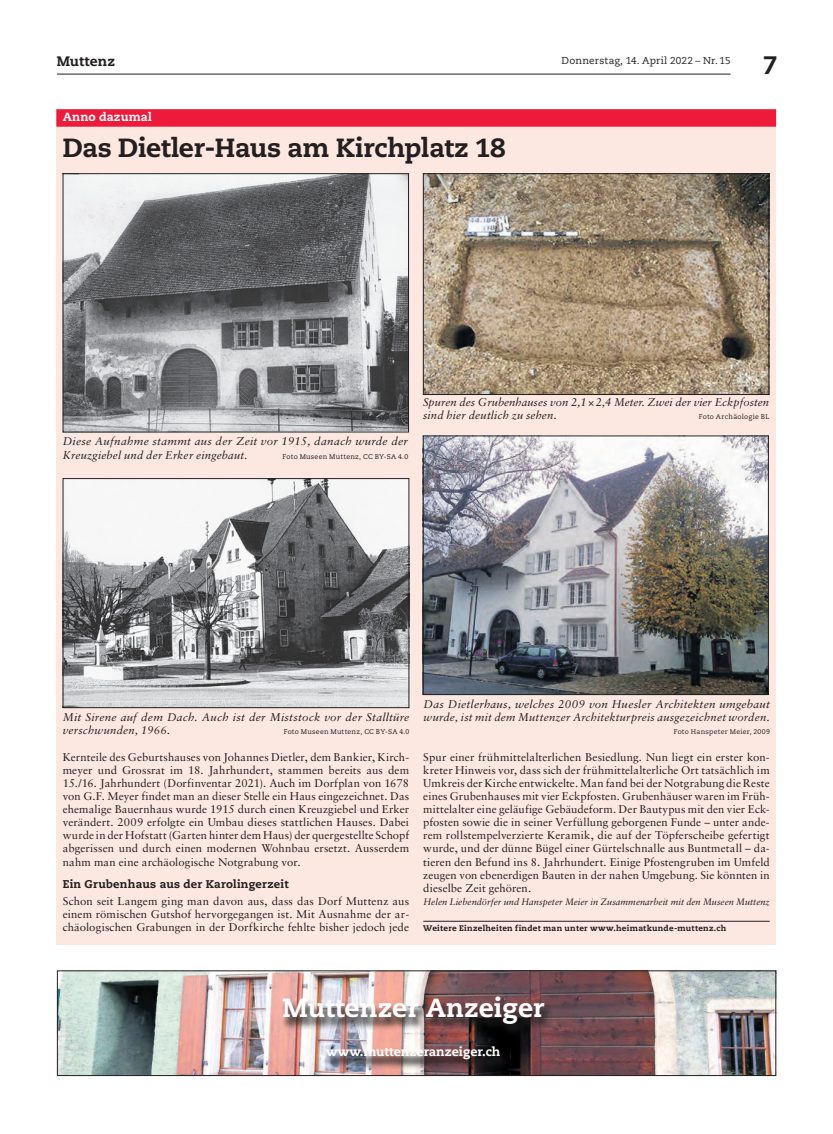
<style>
.page{position:relative;width:833px;height:1134px;background:#fff}
.page>*{position:absolute;margin:0;border:0;box-sizing:border-box;transform-origin:0 0}
.t1{font:800 26.25px "Caecilia";letter-spacing:-.01em;color:#231f20}
.t2{font:800 26.25px "Caecilia";color:#fff}
.t3{font:800 25.25px "Caecilia";color:#231f20}
.t4{font:800 13.75px "Caecilia";letter-spacing:.01em;color:#231f20}
.t5{font:800 12.5px "Caecilia";color:#fff}
.t6{font:800 11.88px "Caecilia";letter-spacing:.01em;color:#fff}
.t7{font:11.25px/13.1px "Sabon";letter-spacing:.005em;color:#231f20;text-align:justify}
.t8{font:italic 11.25px/13.1px "Sabon";letter-spacing:.02em;color:#231f20}
.t9{font:italic 11.25px/13.1px "Sabon";color:#231f20}
.t10{font:800 11.25px "Caecilia";letter-spacing:.02em;color:#231f20}
.t11{font:10px "Caecilia";letter-spacing:.01em;color:#231f20}
.t12{font:italic 9.38px "Sabon";color:#231f20}
.t13{font:800 8.12px "Caecilia";letter-spacing:.03em;color:#231f20}
.t14{font:6.88px "Caecilia";letter-spacing:.035em;color:#231f20}
</style>
<div class="page">
<div style="left:56px;top:109px;width:720px;height:835px;background:#fde7e1"></div>
<div style="left:56px;top:109px;width:720px;height:18px;background:#ed1a3a"></div>
<hr style="left:423px;top:921px;width:346px;height:1px;background:#231f20">
<img style="left:65px;top:175px;width:342px;height:255px">
<div style="left:63px;top:173px;width:346px;height:259px;border:1px solid #231f20"></div>
<img style="left:425px;top:175px;width:342px;height:218px">
<div style="left:423px;top:173px;width:346px;height:222px;border:1px solid #231f20"></div>
<img style="left:65px;top:480px;width:342px;height:226px">
<div style="left:63px;top:478px;width:346px;height:230px;border:1px solid #231f20"></div>
<img style="left:425px;top:438px;width:341px;height:255px">
<div style="left:423px;top:436px;width:345px;height:259px;border:1px solid #231f20"></div>
<img style="left:59px;top:972px;width:715px;height:102px">
<div style="left:57px;top:970px;width:719px;height:106px;border:1px solid #231f20"></div>
<div style="left:280px;top:997px;width:274px;height:76px;background:#231f20;opacity:.75"></div>
<hr style="left:57px;top:74px;width:673px;height:1px;background:#231f20">
<p class="t4" style="left:57px;top:56px;width:60px">Muttenz</p>
<p class="t11" style="left:561px;top:56px;width:171px">Donnerstag, 14. April 2022 – Nr. 15</p>
<h2 class="t3" style="left:762px;top:55px;width:16px">7</h2>
<p class="t6" style="left:63px;top:112px;width:91px">Anno dazumal</p>
<h1 class="t1" style="left:63px;top:137px;width:444px">Das Dietler-Haus am Kirchplatz 18</h1>
<p class="t8" style="left:63px;top:436px;width:347px">Diese Aufnahme stammt aus der Zeit vor 1915, danach wurde der<br>Kreuzgiebel und der Erker eingebaut.</p>
<p class="t14" style="left:282px;top:453px;width:127px">Foto Museen Muttenz, CC BY-SA 4.0</p>
<p class="t9" style="left:423px;top:396px;width:348px">Spuren des Grubenhauses von 2,1 × 2,4 Meter. Zwei der vier Eckpfosten sind hier deutlich zu sehen.</p>
<p class="t14" style="left:699px;top:414px;width:72px">Foto Archäologie BL</p>
<p class="t8" style="left:63px;top:711px;width:348px">Mit Sirene auf dem Dach. Auch ist der Miststock vor der Stalltüre verschwunden, 1966.</p>
<p class="t14" style="left:284px;top:729px;width:127px">Foto Museen Muttenz, CC BY-SA 4.0</p>
<p class="t7" style="left:63px;top:751px;width:348px">Kernteile des Geburtshauses von Johannes Dietler, dem Bankier, Kirch&shy;meyer und Grossrat im 18. Jahrhundert, stammen bereits aus dem 15./16. Jahrhundert (Dorfinventar 2021). Auch im Dorfplan von 1678 von G.F. Meyer findet man an dieser Stelle ein Haus eingezeichnet. Das ehemalige Bauernhaus wurde 1915 durch einen Kreuzgiebel und Erker verändert. 2009 erfolgte ein Umbau dieses stattlichen Hauses. Dabei wurde in der Hofstatt (Garten hinter dem Haus) der quergestellte Schopf abgerissen und durch einen modernen Wohnbau ersetzt. Ausserdem nahm man eine archäologische Notgrabung vor.</p>
<p class="t10" style="left:63px;top:879px;width:227px">Ein Grubenhaus aus der Karolingerzeit</p>
<p class="t7" style="left:63px;top:895px;width:348px">Schon seit Langem ging man davon aus, dass das Dorf Muttenz aus einem römischen Gutshof hervorgegangen ist. Mit Ausnahme der ar&shy;chäologischen Grabungen in der Dorfkirche fehlte bisher jedoch jede</p>
<p class="t8" style="left:423px;top:698px;width:348px">Das Dietlerhaus, welches 2009 von Huesler Architekten umgebaut wurde, ist mit dem Muttenzer Architekturpreis ausgezeichnet worden.</p>
<p class="t14" style="left:674px;top:729px;width:98px">Foto Hanspeter Meier, 2009</p>
<p class="t7" style="left:423px;top:751px;width:348px">Spur einer frühmittelalterlichen Besiedlung. Nun liegt ein erster kon&shy;kreter Hinweis vor, dass sich der frühmittelalterliche Ort tatsächlich im Umkreis der Kirche entwickelte. Man fand bei der Notgrabung die Reste eines Grubenhauses mit vier Eckpfosten. Grubenhäuser waren im Früh&shy;mittelalter eine geläufige Gebäudeform. Der Bautypus mit den vier Eck&shy;pfosten sowie die in seiner Verfüllung geborgenen Funde – unter ande&shy;rem rollstempelverzierte Keramik, die auf der Töpferscheibe gefertigt wurde, und der dünne Bügel einer Gürtelschnalle aus Buntmetall – da&shy;tieren den Befund ins 8. Jahrhundert. Einige Pfostengruben im Umfeld zeugen von ebenerdigen Bauten in der nahen Umgebung. Sie könnten in dieselbe Zeit gehören.</p>
<p class="t12" style="left:423px;top:898px;width:347px">Helen Liebendörfer und Hanspeter Meier in Zusammenarbeit mit den Museen Muttenz</p>
<p class="t13" style="left:423px;top:925px;width:305px">Weitere Einzelheiten findet man unter www.heimatkunde-muttenz.ch</p>
<h1 class="t2" style="left:282px;top:996px;width:263px">Muttenzer Anzeiger</h1>
<p class="t5" style="left:326px;top:1046px;width:176px">www.muttenzeranzeiger.ch</p>
</div>
